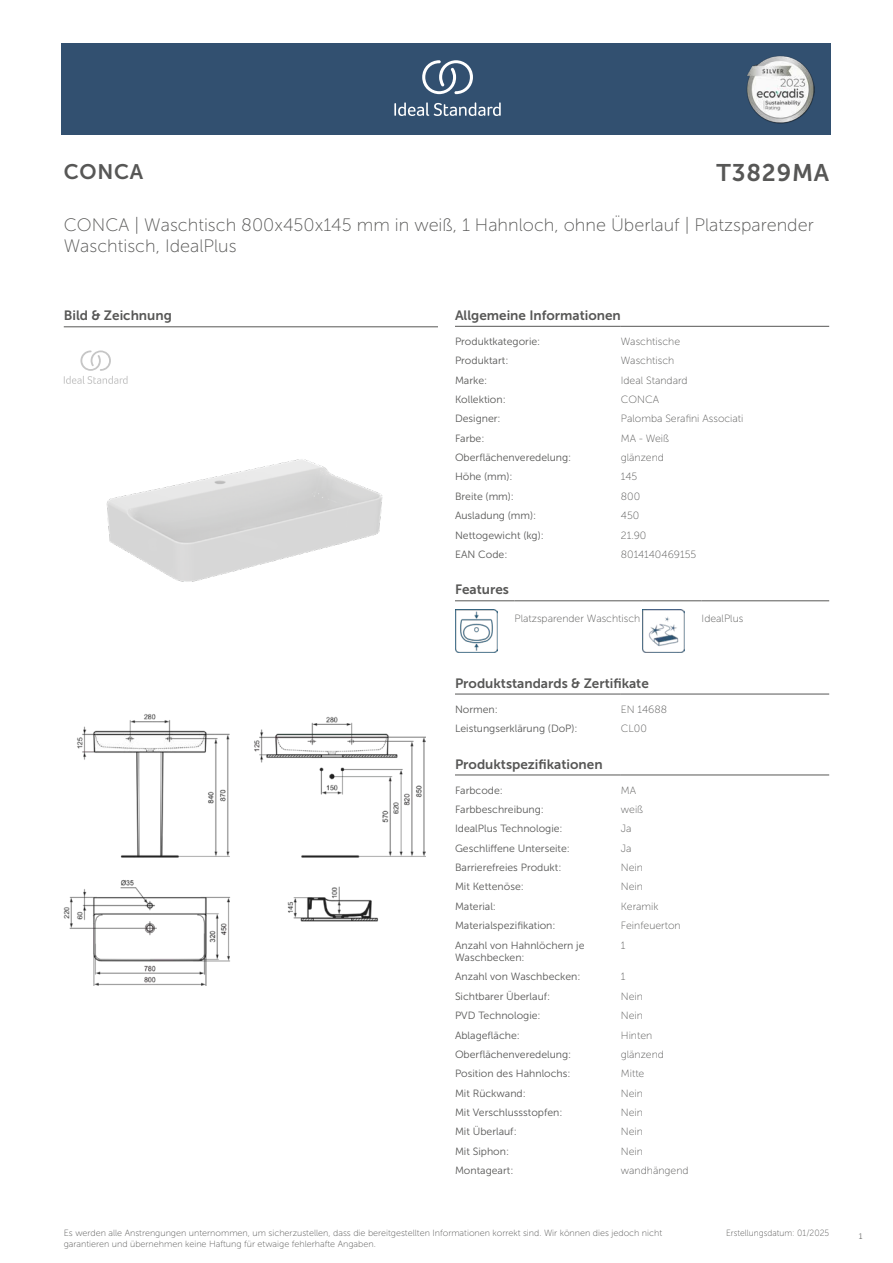
<style>
.page{position:relative;width:893px;height:1263px;background:#fff}
.page>*{position:absolute;margin:0;border:0;box-sizing:border-box;transform-origin:0 0}
.t1{font:24px "Museo Sans 700";letter-spacing:.035em;color:#575756}
.t2{font:21px "Museo Sans 700";letter-spacing:.035em;color:#575756}
.t3{font:18px/21.6px "Museo Sans 100";color:#575756}
.t4{font:13.5px "Museo Sans 700";color:#575756}
.t5{font:10.5px/12.6px "Museo Sans 300";color:#575756}
.t6{font:10.5px "Museo Sans 100";color:#575756}
.t7{font:9px/10.8px "Museo Sans 100";color:#575756}
.t8{font:9px "Museo Sans 100";color:#575756;scale:.95 1}
.t9{font:300 9px "Calibri";color:#575756;scale:.95 1}
</style>
<div class="page">
<div style="left:62px;top:43px;width:769px;height:91px;background:#325070"></div>
<hr style="left:455px;top:326px;width:166px;height:1px;background:#575756">
<hr style="left:621px;top:326px;width:208px;height:1px;background:#575756">
<hr style="left:455px;top:600px;width:59px;height:1px;background:#575756">
<hr style="left:514px;top:600px;width:128px;height:1px;background:#575756">
<hr style="left:642px;top:600px;width:60px;height:1px;background:#575756">
<hr style="left:702px;top:600px;width:127px;height:1px;background:#575756">
<img style="left:455px;top:609px;width:42px;height:43px">
<img style="left:642px;top:609px;width:43px;height:43px">
<hr style="left:455px;top:694px;width:166px;height:1px;background:#575756">
<hr style="left:621px;top:694px;width:208px;height:1px;background:#575756">
<hr style="left:455px;top:775px;width:166px;height:1px;background:#575756">
<hr style="left:621px;top:775px;width:208px;height:1px;background:#575756">
<img style="left:64px;top:714px;width:361px;height:271px">
<hr style="left:64px;top:327px;width:374px;height:1px;background:#575756">
<svg style="left:64px;top:350px;width:64px;height:34px"></svg>
<img style="left:107px;top:459px;width:275px;height:123px">
<svg style="left:394px;top:102px;width:107px;height:14px"></svg>
<svg style="left:422px;top:60px;width:51px;height:34px"></svg>
<img style="left:746px;top:56px;width:68px;height:67px">
<h2 class="t2" style="left:64px;top:160px;width:81px">CONCA</h2>
<h1 class="t1" style="left:716px;top:160px;width:114px">T3829MA</h1>
<h3 class="t3" style="left:64px;top:214px;width:751px">CONCA | Waschtisch 800x450x145 mm in weiß, 1 Hahnloch, ohne Überlauf | Platzsparender<br>Waschtisch, IdealPlus</h3>
<p class="t4" style="left:64px;top:308px;width:110px">Bild &amp; Zeichnung</p>
<p class="t4" style="left:455px;top:308px;width:167px">Allgemeine Informationen</p>
<p class="t5" style="left:455px;top:335px;width:87px">Produktkategorie:</p>
<p class="t6" style="left:621px;top:336px;width:61px">Waschtische</p>
<p class="t5" style="left:455px;top:354px;width:55px">Produktart:</p>
<p class="t6" style="left:621px;top:355px;width:55px">Waschtisch</p>
<p class="t5" style="left:455px;top:374px;width:34px">Marke:</p>
<p class="t6" style="left:621px;top:374px;width:68px">Ideal Standard</p>
<p class="t5" style="left:455px;top:393px;width:52px">Kollektion:</p>
<p class="t6" style="left:621px;top:394px;width:40px">CONCA</p>
<p class="t5" style="left:455px;top:413px;width:47px">Designer:</p>
<p class="t6" style="left:621px;top:413px;width:124px">Palomba Serafini Associati</p>
<p class="t5" style="left:455px;top:432px;width:31px">Farbe:</p>
<p class="t6" style="left:621px;top:433px;width:50px">MA - Weiß</p>
<p class="t5" style="left:455px;top:451px;width:118px">Oberflächenveredelung:</p>
<p class="t6" style="left:621px;top:452px;width:45px">glänzend</p>
<p class="t5" style="left:455px;top:471px;width:59px">Höhe (mm):</p>
<p class="t6" style="left:621px;top:471px;width:18px">145</p>
<p class="t5" style="left:455px;top:490px;width:61px">Breite (mm):</p>
<p class="t6" style="left:621px;top:491px;width:21px">800</p>
<p class="t5" style="left:455px;top:509px;width:83px">Ausladung (mm):</p>
<p class="t6" style="left:621px;top:510px;width:20px">450</p>
<p class="t5" style="left:455px;top:529px;width:90px">Nettogewicht (kg):</p>
<p class="t6" style="left:621px;top:529px;width:27px">21.90</p>
<p class="t5" style="left:455px;top:548px;width:54px">EAN Code:</p>
<p class="t6" style="left:621px;top:549px;width:77px">8014140469155</p>
<p class="t4" style="left:455px;top:582px;width:55px">Features</p>
<p class="t6" style="left:514px;top:612px;width:127px">Platzsparender Waschtisch</p>
<p class="t6" style="left:702px;top:612px;width:43px">IdealPlus</p>
<p class="t4" style="left:455px;top:675px;width:195px">Produktstandards &amp; Zertifikate</p>
<p class="t5" style="left:455px;top:703px;width:44px">Normen:</p>
<p class="t6" style="left:621px;top:703px;width:48px">EN 14688</p>
<p class="t5" style="left:455px;top:722px;width:124px">Leistungserklärung (DoP):</p>
<p class="t6" style="left:621px;top:723px;width:28px">CL00</p>
<p class="t4" style="left:455px;top:756px;width:149px">Produktspezifikationen</p>
<p class="t5" style="left:455px;top:784px;width:49px">Farbcode:</p>
<p class="t6" style="left:621px;top:784px;width:17px">MA</p>
<p class="t5" style="left:455px;top:803px;width:90px">Farbbeschreibung:</p>
<p class="t6" style="left:621px;top:804px;width:24px">weiß</p>
<p class="t5" style="left:455px;top:822px;width:109px">IdealPlus Technologie:</p>
<p class="t6" style="left:621px;top:823px;width:12px">Ja</p>
<p class="t5" style="left:455px;top:842px;width:116px">Geschliffene Unterseite:</p>
<p class="t6" style="left:621px;top:842px;width:12px">Ja</p>
<p class="t5" style="left:455px;top:861px;width:108px">Barrierefreies Produkt:</p>
<p class="t6" style="left:621px;top:862px;width:24px">Nein</p>
<p class="t5" style="left:455px;top:880px;width:70px">Mit Kettenöse:</p>
<p class="t6" style="left:621px;top:881px;width:24px">Nein</p>
<p class="t5" style="left:455px;top:900px;width:43px">Material:</p>
<p class="t6" style="left:621px;top:900px;width:39px">Keramik</p>
<p class="t5" style="left:455px;top:919px;width:102px">Materialspezifikation:</p>
<p class="t6" style="left:621px;top:920px;width:61px">Feinfeuerton</p>
<p class="t5" style="left:455px;top:939px;width:131px">Anzahl von Hahnlöchern je<br>Waschbecken:</p>
<p class="t6" style="left:621px;top:939px;width:6px">1</p>
<p class="t5" style="left:455px;top:970px;width:127px">Anzahl von Waschbecken:</p>
<p class="t6" style="left:621px;top:971px;width:6px">1</p>
<p class="t5" style="left:455px;top:990px;width:97px">Sichtbarer Überlauf:</p>
<p class="t6" style="left:621px;top:991px;width:24px">Nein</p>
<p class="t5" style="left:455px;top:1009px;width:87px">PVD Technologie:</p>
<p class="t6" style="left:621px;top:1010px;width:24px">Nein</p>
<p class="t5" style="left:455px;top:1029px;width:66px">Ablagefläche:</p>
<p class="t6" style="left:621px;top:1029px;width:33px">Hinten</p>
<p class="t5" style="left:455px;top:1048px;width:118px">Oberflächenveredelung:</p>
<p class="t6" style="left:621px;top:1049px;width:45px">glänzend</p>
<p class="t5" style="left:455px;top:1067px;width:117px">Position des Hahnlochs:</p>
<p class="t6" style="left:621px;top:1068px;width:25px">Mitte</p>
<p class="t5" style="left:455px;top:1087px;width:72px">Mit Rückwand:</p>
<p class="t6" style="left:621px;top:1087px;width:24px">Nein</p>
<p class="t5" style="left:455px;top:1106px;width:109px">Mit Verschlussstopfen:</p>
<p class="t6" style="left:621px;top:1107px;width:24px">Nein</p>
<p class="t5" style="left:455px;top:1125px;width:63px">Mit Überlauf:</p>
<p class="t6" style="left:621px;top:1126px;width:24px">Nein</p>
<p class="t5" style="left:455px;top:1145px;width:56px">Mit Siphon:</p>
<p class="t6" style="left:621px;top:1145px;width:24px">Nein</p>
<p class="t5" style="left:455px;top:1164px;width:60px">Montageart:</p>
<p class="t6" style="left:621px;top:1165px;width:69px">wandhängend</p>
<p class="t7" style="left:64px;top:1227px;width:600px">Es werden alle Anstrengungen unternommen, um sicherzustellen, dass die bereitgestellten Informationen korrekt sind. Wir können dies jedoch nicht garantieren und übernehmen keine Haftung für etwaige fehlerhafte Angaben.</p>
<p class="t8" style="left:726px;top:1228px;width:110px">Erstellungsdatum: 01/2025</p>
<p class="t9" style="left:858px;top:1230px;width:6px">1</p>
</div>
